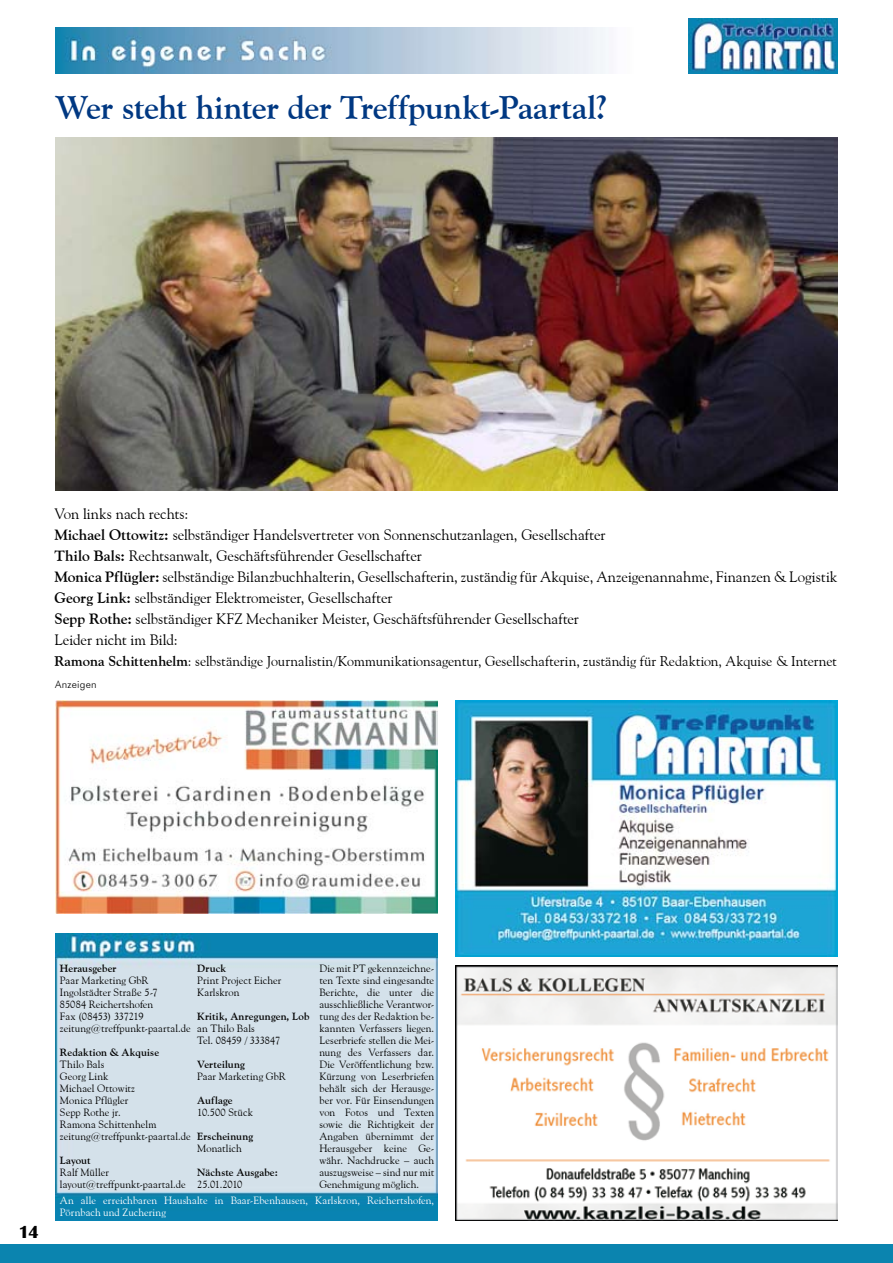
<style>
.page{position:relative;width:893px;height:1263px;background:#fff}
.page>*{position:absolute;margin:0;border:0;box-sizing:border-box;transform-origin:0 0}
.t1{font:700 33px "Goudy Old Style BT";letter-spacing:-.01em;color:#003882}
.t2{font:700 18px "Britannic";color:#000}
.t3{font:15px/21px "Goudy Old Style BT";color:#000}
.t4{font:14.1px "Goudy Old Style BT";letter-spacing:.005em;color:#000}
.t5{font:10.5px/12px "Goudy Old Style BT";letter-spacing:.01em;color:#000}
.t6{font:700 10.5px "Goudy Old Style BT";letter-spacing:.01em;color:#000}
.t7{font:10.5px/12px "Goudy Old Style BT";letter-spacing:.005em;color:#fff}
.t8{font:300 10.5px "Futura BT";letter-spacing:.02em;color:#000}
.s1{font-weight:700}
</style>
<div class="page">
<div style="left:0;top:1243px;width:893px;height:20px;background:#0b84af"></div>
<img style="left:689px;top:19px;width:149px;height:54px">
<img style="left:55px;top:933px;width:383px;height:287px">
<img style="left:55px;top:28px;width:551px;height:45px">
<img style="left:455px;top:701px;width:383px;height:255px">
<img style="left:455px;top:965px;width:382px;height:255px">
<img style="left:55px;top:701px;width:383px;height:212px">
<img style="left:55px;top:137px;width:783px;height:353px">
<h1 class="t1" style="left:55px;top:87px;width:554px">Wer steht hinter der Treffpunkt-Paartal?</h1>
<p class="t3" style="left:54px;top:503px;width:784px">Von links nach rechts:<br><span class="s1">Michael Ottowitz:</span> selbständiger Handelsvertreter von Sonnenschutzanlagen, Gesellschafter<br><span class="s1">Thilo Bals:</span> Rechtsanwalt, Geschäftsführender Gesellschafter<br><span class="s1">Monica Pflügler:</span> selbständige Bilanzbuchhalterin, Gesellschafterin, zuständig für Akquise, Anzeigenannahme, Finanzen &amp; Logistik <span class="s1">Georg Link:</span> selbständiger Elektromeister, Gesellschafter<br><span class="s1">Sepp Rothe:</span> selbständiger KFZ Mechaniker Meister, Geschäftsführender Gesellschafter<br>Leider nicht im Bild:</p>
<h3 class="t4" style="left:54px;top:652px;width:784px"><span class="s1">Ramona Schittenhelm</span>: selbständige Journalistin/Kommunikationsagentur, Gesellschafterin, zuständig für Redaktion, Akquise &amp; Internet</h3>
<p class="t8" style="left:55px;top:678px;width:43px">Anzeigen</p>
<h2 class="t2" style="left:19px;top:1222px;width:10px">14</h2>
<p class="t5" style="left:319px;top:962px;width:116px;text-align:justify">Die mit PT gekennzeichne&shy;ten Texte sind eingesandte Berichte, die unter die ausschließliche Verantwor&shy;tung des der Redaktion be&shy;kannten Verfassers liegen.<br>Leserbriefe stellen die Mei&shy;nung des Verfassers dar.<br>Die Veröffentlichung bzw.<br>Kürzung von Leserbriefen behält sich der Herausge&shy;ber vor. Für Einsendungen von Fotos und Texten sowie die Richtigkeit der Angaben übernimmt der Herausgeber keine Ge&shy;währ. Nachdrucke – auch auszugsweise – sind nur mit Genehmigung möglich.</p>
<p class="t6" style="left:197px;top:961px;width:31px">Druck</p>
<p class="t5" style="left:197px;top:974px;width:86px">Print Project Eicher<br>Karlskron</p>
<p class="t6" style="left:197px;top:1009px;width:114px">Kritik, Anregungen, Lob</p>
<p class="t5" style="left:197px;top:1022px;width:85px">an Thilo Bals<br>Tel. 08459 / 333847</p>
<p class="t6" style="left:197px;top:1057px;width:49px">Verteilung</p>
<p class="t5" style="left:197px;top:1070px;width:90px">Paar Marketing GbR</p>
<p class="t6" style="left:197px;top:1093px;width:37px">Auflage</p>
<p class="t5" style="left:197px;top:1106px;width:57px">10.500 Stück</p>
<p class="t6" style="left:197px;top:1129px;width:57px">Erscheinung</p>
<p class="t5" style="left:197px;top:1142px;width:46px">Monatlich</p>
<p class="t6" style="left:197px;top:1165px;width:82px">Nächste Ausgabe:</p>
<p class="t5" style="left:197px;top:1178px;width:47px">25.01.2010</p>
<p class="t7" style="left:60px;top:1194px;width:376px">An alle erreichbaren Haushalte in Baar-Ebenhausen, Karlskron, Reichertshofen,<br>Pörnbach und Zuchering</p>
<p class="t6" style="left:60px;top:961px;width:58px">Herausgeber</p>
<p class="t5" style="left:60px;top:974px;width:132px">Paar Marketing GbR<br>Ingolstädter Straße 5-7<br>85084 Reichertshofen<br>Fax (08453) 337219 zeitung@treffpunkt-paartal.de</p>
<p class="t6" style="left:60px;top:1045px;width:101px">Redaktion &amp; Akquise</p>
<p class="t5" style="left:60px;top:1058px;width:132px">Thilo Bals<br>Georg Link<br>Michael Ottowitz<br>Monica Pflügler<br>Sepp Rothe jr.<br>Ramona Schittenhelm zeitung@treffpunkt-paartal.de</p>
<p class="t6" style="left:60px;top:1153px;width:32px">Layout</p>
<p class="t5" style="left:60px;top:1166px;width:127px">Ralf Müller layout@treffpunkt-paartal.de</p>
</div>
